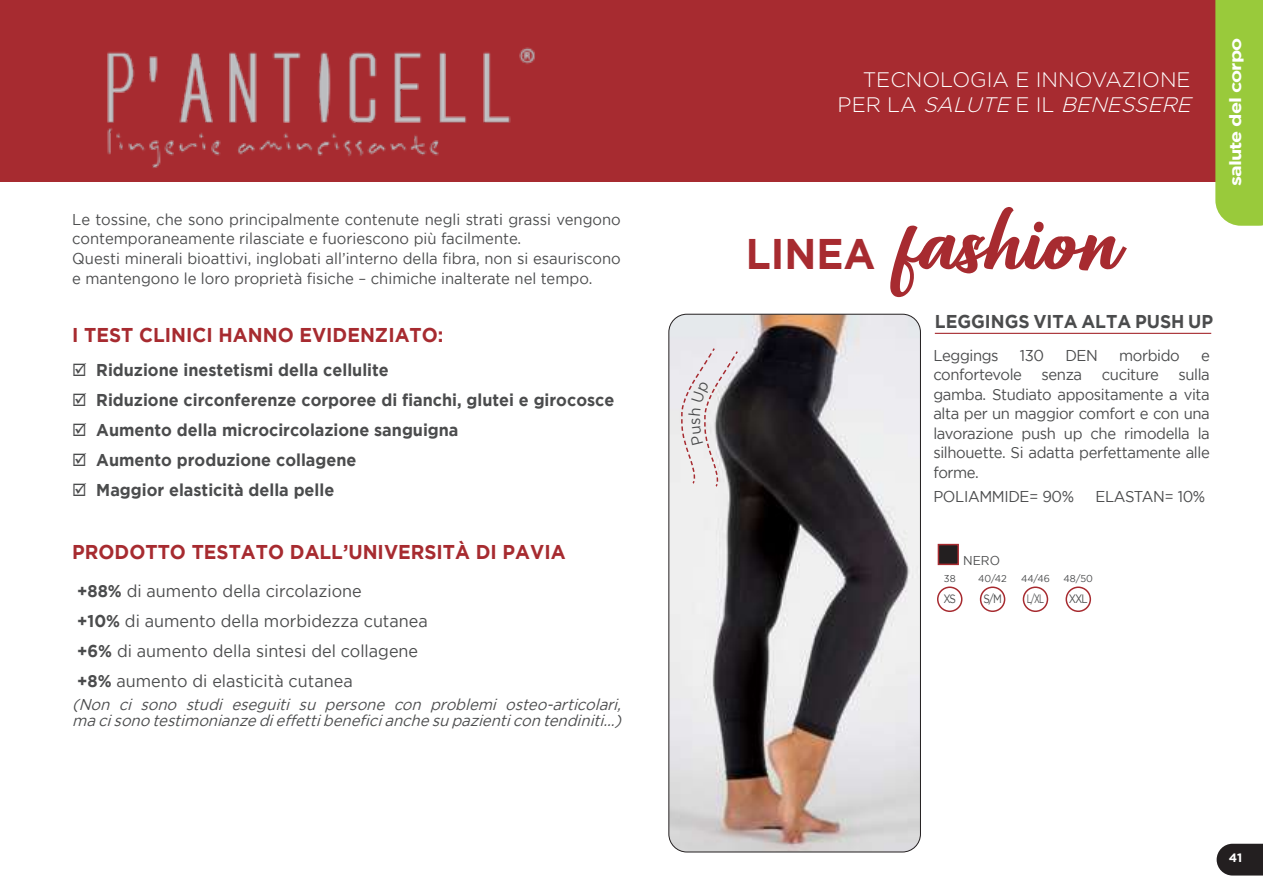
<style>
.page{position:relative;width:1263px;height:893px;background:#fff}
.page>*{position:absolute;margin:0;border:0;box-sizing:border-box;transform-origin:0 0}
.t1{font:85.5px "Richardine";color:#a72b30;scale:1.05 1}
.t2{font:300 21px/25.2px "Gotham";color:#fff}
.t3{font:700 19.95px "Gotham";color:#a72b30;scale:.95 1}
.t4{font:700 18.6px "Gotham";color:#4b4c4d;scale:.95 1}
.t5{font:700 17.1px "Gotham";color:#4b4c4d;scale:.95 1}
.t6{font:17.1px/30px "Gotham";color:#4b4c4d;scale:.95 1}
.t7{font:700 16.2px "Gotham";letter-spacing:-.05em;color:#fff;scale:1.22 1}
.t8{font:15.6px/19.5px "Gotham";color:#4b4c4d;scale:.95 1}
.t9{font:italic 15.6px/16.5px "Gotham";color:#4b4c4d;scale:.95 1}
.t10{font:15.6px "Gotham";letter-spacing:-.025em;color:#4b4c4d;scale:.95 1}
.t11{font:12.9px "Gotham";color:#4b4c4d;scale:.95 1}
.t12{font:12.15px "Gotham";letter-spacing:-.1em;color:#4b4c4d;scale:.83 1}
.t13{font:12.15px "Gotham";letter-spacing:-.1em;color:#4b4c4d;scale:.67 1}
.t14{font:700 12.15px "Gotham";color:#fff}
.t15{font:10.05px "Gotham";color:#4b4c4d;scale:.95 1}
.s1{font-weight:700}
.s2{font-style:italic}
.s3{font-family:"Gotham";font-weight:700;font-size:42.75px}
</style>
<div class="page">
<svg style="left:1216px;top:844px;width:47px;height:31px"></svg>
<div style="left:0;top:0;width:1263px;height:181px;background:#a72b30"></div>
<img style="left:107px;top:47px;width:428px;height:121px">
<hr style="left:935px;top:333px;width:276px;height:1px;background:#a72b30">
<div style="left:938px;top:545px;width:20px;height:19px;background:#231f20"></div>
<div style="left:938px;top:544px;width:21px;height:21px;border:2px solid #a72b30"></div>
<div style="left:937px;top:586px;width:25px;height:26px;border:2px solid #a72b30;border-radius:50%"></div>
<div style="left:980px;top:586px;width:25px;height:26px;border:2px solid #a72b30;border-radius:50%"></div>
<div style="left:1023px;top:586px;width:25px;height:26px;border:2px solid #a72b30;border-radius:50%"></div>
<div style="left:1065px;top:586px;width:26px;height:26px;border:2px solid #a72b30;border-radius:50%"></div>
<img style="left:669px;top:314px;width:251px;height:538px">
<div style="left:668px;top:314px;width:253px;height:538px;border:1px solid #231f20;border-radius:18px"></div>
<div style="left:1215px;top:0;width:48px;height:226px;background:#99ca3b"></div>
<svg style="left:680px;top:347px;width:59px;height:140px"></svg>
<p class="t8" style="left:72px;top:209px;width:579px">Le tossine, che sono principalmente contenute negli strati grassi vengono contemporaneamente rilasciate e fuoriescono più facilmente.<br>Questi minerali bioattivi, inglobati all’interno della fibra, non si esauriscono e mantengono le loro proprietà fisiche – chimiche inalterate nel tempo.</p>
<p class="t3" style="left:72px;top:323px;width:392px">I TEST CLINICI HANNO EVIDENZIATO:</p>
<p class="t5" style="left:72px;top:360px;width:335px">☑ Riduzione inestetismi della cellulite</p>
<p class="t5" style="left:72px;top:390px;width:572px">☑ Riduzione circonferenze corporee di fianchi, glutei e girocosce</p>
<p class="t5" style="left:72px;top:420px;width:408px">☑ Aumento della microcircolazione sanguigna</p>
<p class="t5" style="left:72px;top:450px;width:301px">☑ Aumento produzione collagene</p>
<p class="t5" style="left:72px;top:480px;width:277px">☑ Maggior elasticità della pelle</p>
<p class="t3" style="left:72px;top:540px;width:521px">PRODOTTO TESTATO DALL’UNIVERSITÀ DI PAVIA</p>
<p class="t6" style="left:77px;top:576px;width:371px"><span class="s1">+88%</span> di aumento della circolazione<br><span class="s1">+10%</span> di aumento della morbidezza cutanea <span class="s1">+6%</span> di aumento della sintesi del collagene <span class="s1">+8%</span> aumento di elasticità cutanea</p>
<p class="t9" style="left:72px;top:696px;width:584px">(Non ci sono studi eseguiti su persone con problemi osteo-articolari, ma cisono testimonianze dieffettibeneficianche su pazienticon tendiniti...)</p>
<h2 class="t2" style="left:838px;top:66px;width:361px;text-indent:25px">TECNOLOGIA E INNOVAZIONE<br>P E R L A <span class="s2">SALUTE</span> E I L <span class="s2">BENESSERE</span></h2>
<h1 class="t1" style="left:746px;top:191px;width:361px"><span class="s3">LINEA</span> fashion</h1>
<p class="t4" style="left:935px;top:311px;width:295px">LEGGINGS VITA ALTA PUSH UP</p>
<p class="t10" style="left:933px;top:347px;width:70px">Leggings</p>
<p class="t8" style="left:1020px;top:345px;width:27px">130</p>
<p class="t8" style="left:1065px;top:345px;width:36px">DEN</p>
<p class="t10" style="left:1119px;top:347px;width:65px">morbido</p>
<p class="t8" style="left:933px;top:345px;width:292px;text-align:justify;text-indent:268px">e confortevole senza cuciture sulla gamba. Studiato appositamente a vita alta per un maggior comfort e con una lavorazione push up che rimodella la silhouette. Si adatta perfettamente alle forme.</p>
<p class="t10" style="left:933px;top:487px;width:150px">POLIAMMIDE= 90%</p>
<p class="t10" style="left:1095px;top:487px;width:117px">ELASTAN= 10%</p>
<p class="t7" style="left:1226px;top:186px;width:123px;rotate:-90deg">salute del corpo</p>
<p class="t15" style="left:944px;top:573px;width:14px">38</p>
<p class="t12" style="left:943px;top:592px;width:17px">XS</p>
<p class="t11" style="left:963px;top:553px;width:40px">NERO</p>
<p class="t15" style="left:978px;top:573px;width:32px">40/42</p>
<p class="t12" style="left:983px;top:592px;width:24px">S/M</p>
<p class="t15" style="left:1021px;top:573px;width:32px">44/46</p>
<p class="t13" style="left:1027px;top:592px;width:28px">L/XL</p>
<p class="t15" style="left:1063px;top:573px;width:32px">48/50</p>
<p class="t12" style="left:1069px;top:592px;width:24px">XXL</p>
<p class="t14" style="left:1229px;top:851px;width:15px">41</p>
</div>
